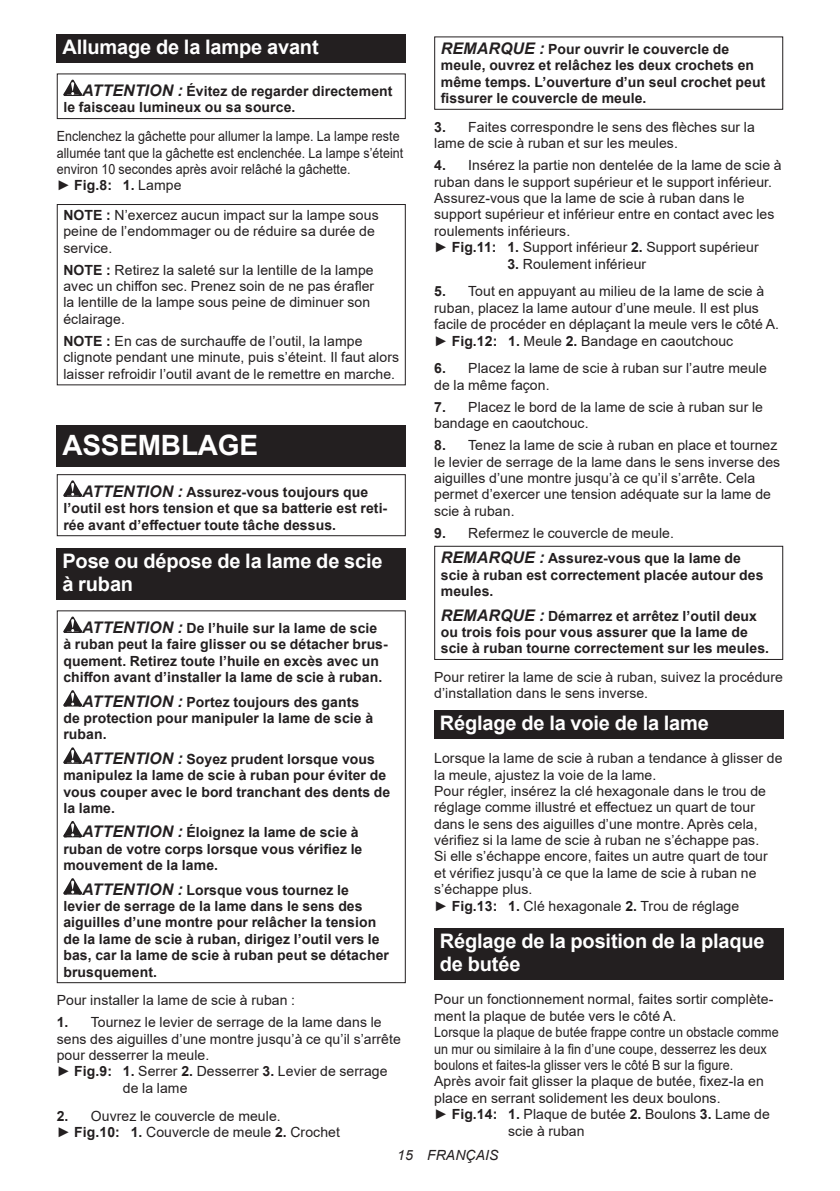
<style>
.page{position:relative;width:840px;height:1191px;background:#fff}
.page>*{position:absolute;margin:0;border:0;box-sizing:border-box;transform-origin:0 0}
.t1{font:700 28px "Arial";letter-spacing:-.01em;color:#fff}
.t2{font:700 20px/23.4px "Arial";letter-spacing:-.01em;color:#fff}
.t3{font:14px/16.4px "Arial";letter-spacing:.005em;color:#231f20}
.t4{font:700 14px/16.4px "Arial";letter-spacing:.005em;color:#231f20}
.t5{font:14px/16.4px "Arial";letter-spacing:.005em;color:#231f20;scale:.89 1}
.t6{font:14px "Arial";letter-spacing:.005em;color:#231f20;scale:.9 1}
.t7{font:italic 14px "Arial";letter-spacing:.005em;color:#231f20}
.s1{font-style:italic;font-size:16px}
.s2{font-weight:700}
.s3{font-weight:700;font-style:italic;font-size:16px}
</style>
<div class="page">
<div style="left:57px;top:34px;width:348px;height:29px;background:#231f20"></div>
<svg style="left:63px;top:80px;width:19px;height:16px"></svg>
<div style="left:57px;top:73px;width:348px;height:46px;border:1px solid #231f20"></div>
<div style="left:57px;top:204px;width:348px;height:181px;border:1px solid #231f20"></div>
<div style="left:57px;top:425px;width:348px;height:41px;background:#231f20"></div>
<svg style="left:63px;top:480px;width:19px;height:17px"></svg>
<div style="left:57px;top:474px;width:348px;height:62px;border:1px solid #231f20"></div>
<div style="left:57px;top:547px;width:348px;height:52px;background:#231f20"></div>
<svg style="left:63px;top:616px;width:19px;height:17px"></svg>
<svg style="left:63px;top:690px;width:19px;height:16px"></svg>
<svg style="left:63px;top:747px;width:19px;height:16px"></svg>
<svg style="left:63px;top:821px;width:19px;height:16px"></svg>
<svg style="left:63px;top:878px;width:19px;height:16px"></svg>
<div style="left:57px;top:610px;width:348px;height:373px;border:1px solid #231f20"></div>
<div style="left:434px;top:36px;width:348px;height:74px;border:1px solid #231f20"></div>
<div style="left:434px;top:546px;width:348px;height:114px;border:1px solid #231f20"></div>
<div style="left:434px;top:709px;width:348px;height:29px;background:#231f20"></div>
<div style="left:434px;top:927px;width:348px;height:52px;background:#231f20"></div>
<h2 class="t2" style="left:62px;top:36px;width:257px">Allumage de la lampe avant</h2>
<p class="t4" style="left:63px;top:83px;width:330px;text-indent:19px"><span class="s1">ATTENTION :</span> Évitez de regarder directement le faisceau lumineux ou sa source.</p>
<p class="t5" style="left:57px;top:128px;width:391px">Enclenchez la gâchette pour allumer la lampe. La lampe reste allumée tant que la gâchette est enclenchée. La lampe s’éteint environ 10 secondes après avoir relâché la gâchette.<br>► <span class="s2">Fig.8: 1.</span> Lampe</p>
<p class="t3" style="left:63px;top:207px;width:316px"><span class="s2">NOTE :</span> N’exercez aucun impact sur la lampe sous peine de l’endommager ou de réduire sa durée de service.</p>
<p class="t3" style="left:63px;top:261px;width:312px"><span class="s2">NOTE :</span> Retirez la saleté sur la lentille de la lampe avec un chiffon sec. Prenez soin de ne pas érafler la lentille de la lampe sous peine de diminuer son éclairage.</p>
<p class="t3" style="left:63px;top:333px;width:337px"><span class="s2">NOTE :</span> En cas de surchauffe de l’outil, la lampe clignote pendant une minute, puis s’éteint. Il faut alors laisser refroidir l’outil avant de le remettre en marche.</p>
<h1 class="t1" style="left:62px;top:425px;width:197px">ASSEMBLAGE</h1>
<p class="t4" style="left:63px;top:484px;width:325px;text-indent:19px"><span class="s1">ATTENTION :</span> Assurez-vous toujours que l’outil est hors tension et que sa batterie est reti&shy;rée avant d’effectuer toute tâche dessus.</p>
<h2 class="t2" style="left:62px;top:549px;width:321px">Pose ou dépose de la lame de scie à ruban</h2>
<p class="t4" style="left:63px;top:620px;width:326px;text-indent:19px"><span class="s1">ATTENTION :</span> De l’huile sur la lame de scie à ruban peut la faire glisser ou se détacher brus&shy;quement. Retirez toute l’huile en excès avec un chiffon avant d’installer la lame de scie à ruban.</p>
<p class="t4" style="left:63px;top:693px;width:311px;text-indent:19px"><span class="s1">ATTENTION :</span> Portez toujours des gants de protection pour manipuler la lame de scie à ruban.</p>
<p class="t4" style="left:63px;top:751px;width:328px;text-indent:19px"><span class="s1">ATTENTION :</span> Soyez prudent lorsque vous manipulez la lame de scie à ruban pour éviter de vous couper avec le bord tranchant des dents de la lame.</p>
<p class="t4" style="left:63px;top:824px;width:300px;text-indent:19px"><span class="s1">ATTENTION :</span> Éloignez la lame de scie à ruban de votre corps lorsque vous vérifiez le mouvement de la lame.</p>
<p class="t4" style="left:63px;top:881px;width:327px;text-indent:19px"><span class="s1">ATTENTION :</span> Lorsque vous tournez le levier de serrage de la lame dans le sens des aiguilles d’une montre pour relâcher la tension de la lame de scie à ruban, dirigez l’outil vers le bas, car la lame de scie à ruban peut se détacher brusquement.</p>
<p class="t3" style="left:57px;top:992px;width:240px">Pour installer la lame de scie à ruban :</p>
<p class="t3" style="left:57px;top:1014px;width:326px"><span class="s2">1.</span> Tournez le levier de serrage de la lame dans le</p>
<p class="t3" style="left:57px;top:1030px;width:345px">sens des aiguilles d’une montre jusqu’à ce qu’il s’arrête</p>
<p class="t3" style="left:57px;top:1046px;width:154px">pour desserrer la meule.</p>
<p class="t3" style="left:57px;top:1063px;width:332px">► <span class="s2">Fig.9: 1.</span> Serrer <span class="s2">2.</span> Desserrer <span class="s2">3.</span> Levier de serrage</p>
<p class="t3" style="left:123px;top:1079px;width:66px">de la lame</p>
<p class="t3" style="left:57px;top:1107px;width:284px"><span class="s2">2.</span> Ouvrez le couvercle de meule.<br>► <span class="s2">Fig.10: 1.</span> Couvercle de meule <span class="s2">2.</span> Crochet</p>
<p class="t4" style="left:440px;top:41px;width:326px"><span class="s1">REMARQUE :</span> Pour ouvrir le couvercle de meule, ouvrez et relâchez les deux crochets en même temps. L’ouverture d’un seul crochet peut fissurer le couvercle de meule.</p>
<p class="t3" style="left:434px;top:119px;width:322px"><span class="s2">3.</span> Faites correspondre le sens des flèches sur la lame de scie à ruban et sur les meules.</p>
<p class="t3" style="left:434px;top:157px;width:349px"><span class="s2">4.</span> Insérez la partie non dentelée de la lame de scie à ruban dans le support supérieur et le support inférieur.<br>Assurez-vous que la lame de scie à ruban dans le support supérieur et inférieur entre en contact avec les roulements inférieurs.<br>► <span class="s2">Fig.11: 1.</span> Support inférieur <span class="s2">2.</span> Support supérieur</p>
<p class="t3" style="left:507px;top:255px;width:140px"><span class="s2">3.</span> Roulement inférieur</p>
<p class="t3" style="left:434px;top:283px;width:346px"><span class="s2">5.</span> Tout en appuyant au milieu de la lame de scie à ruban, placez la lame autour d’une meule. Il est plus facile de procéder en déplaçant la meule vers le côté A. ► <span class="s2">Fig.12: 1.</span> Meule <span class="s2">2.</span> Bandage en caoutchouc</p>
<p class="t3" style="left:434px;top:360px;width:334px"><span class="s2">6.</span> Placez la lame de scie à ruban sur l’autre meule de la même façon.</p>
<p class="t3" style="left:434px;top:398px;width:330px"><span class="s2">7.</span> Placez le bord de la lame de scie à ruban sur le bandage en caoutchouc.</p>
<p class="t3" style="left:434px;top:437px;width:347px"><span class="s2">8.</span> Tenez la lame de scie à ruban en place et tournez le levier de serrage de la lame dans le sens inverse des aiguilles d’une montre jusqu’à ce qu’il s’arrête. Cela permet d’exercer une tension adéquate sur la lame de scie à ruban.</p>
<p class="t3" style="left:440px;top:520px;width:301px;line-height:25.6px;text-indent:-7px"><span class="s2">9.</span> Refermez le couvercle de meule.<br><span class="s3">REMARQUE :</span> <span class="s2">Assurez-vous que la lame de</span></p>
<p class="t4" style="left:440px;top:567px;width:324px">scie à ruban est correctement placée autour des meules.</p>
<p class="t4" style="left:440px;top:607px;width:329px"><span class="s1">REMARQUE :</span> Démarrez et arrêtez l’outil deux ou trois fois pour vous assurer que la lame de scie à ruban tourne correctement sur les meules.</p>
<p class="t3" style="left:434px;top:669px;width:350px">Pour retirer la lame de scie à ruban, suivez la procédure d’installation dans le sens inverse.</p>
<h2 class="t2" style="left:439px;top:711px;width:270px">Réglage de la voie de la lame</h2>
<p class="t3" style="left:434px;top:750px;width:349px">Lorsque la lame de scie à ruban a tendance à glisser de la meule, ajustez la voie de la lame.<br>Pour régler, insérez la clé hexagonale dans le trou de réglage comme illustré et effectuez un quart de tour dans le sens des aiguilles d’une montre. Après cela, vérifiez si la lame de scie à ruban ne s’échappe pas.<br>Si elle s’échappe encore, faites un autre quart de tour et vérifiez jusqu’à ce que la lame de scie à ruban ne s’échappe plus.<br>► <span class="s2">Fig.13: 1.</span> Clé hexagonale <span class="s2">2.</span> Trou de réglage</p>
<h2 class="t2" style="left:439px;top:929px;width:326px">Réglage de la position de la plaque de butée</h2>
<p class="t3" style="left:434px;top:991px;width:340px">Pour un fonctionnement normal, faites sortir complète-</p>
<p class="t3" style="left:434px;top:1007px;width:243px">ment la plaque de butée vers le côté A.</p>
<p class="t6" style="left:434px;top:1022px;width:384px">Lorsque la plaque de butée frappe contre un obstacle comme</p>
<p class="t6" style="left:434px;top:1039px;width:371px">un mur ou similaire à la fin d’une coupe, desserrez les deux</p>
<p class="t6" style="left:434px;top:1055px;width:334px">boulons et faites-la glisser vers le côté B sur la figure.</p>
<p class="t3" style="left:434px;top:1073px;width:331px">Après avoir fait glisser la plaque de butée, fixez-la en</p>
<p class="t3" style="left:434px;top:1089px;width:288px">place en serrant solidement les deux boulons.</p>
<p class="t3" style="left:434px;top:1106px;width:337px">► <span class="s2">Fig.14: 1.</span> Plaque de butée <span class="s2">2.</span> Boulons <span class="s2">3.</span> Lame de</p>
<p class="t3" style="left:508px;top:1122px;width:78px">scie à ruban</p>
<p class="t7" style="left:397px;top:1146px;width:103px">15 FRANÇAIS</p>
</div>
